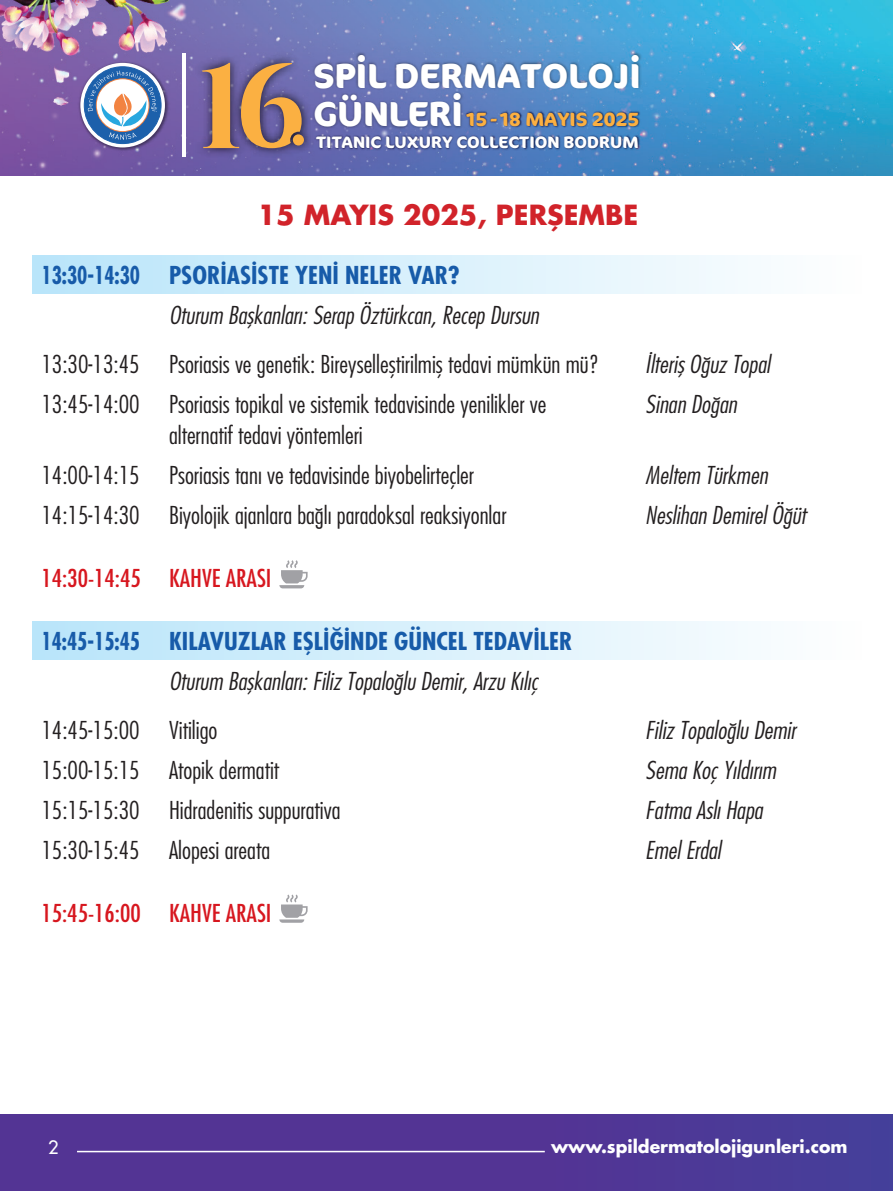
<style>
.page{position:relative;width:893px;height:1191px;background:#fff}
.page>*{position:absolute;margin:0;border:0;box-sizing:border-box;transform-origin:0 0}
.t1{font:700 34.8px/38.4px "Cocon";color:#fff}
.t2{font:27px "Futura Bold Tr";color:#d1232a}
.t3{font:24px/39.9px "Futura Cond Light Tr";color:#231f20;scale:1.05 1}
.t4{font:24px "Futura Cond Light Ita Tr";color:#231f20;scale:1.05 1}
.t5{font:24px "Futura Cond Bold Tr";color:#175ba9;scale:.87 1}
.t6{font:24px "Futura Cond Nr Tr";color:#d7171f;scale:1.05 1}
.t7{font:700 19.2px "Cocon";color:#fbb042}
.t8{font:18px "Futura Normal Tr";color:#fff}
.t9{font:17.4px "Futura Bold Tr";color:#fff}
.t10{font:700 16.5px "Cocon";color:#fff}
</style>
<div class="page">
<img style="left:0;top:0;width:893px;height:176px">
<div style="left:0;top:1115px;width:893px;height:76px;background:#533494"></div>
<hr style="left:182px;top:53px;width:3px;height:104px;background:#fff">
<img style="left:78px;top:60px;width:92px;height:93px">
<svg style="left:80px;top:63px;width:85px;height:84px"></svg>
<div style="left:84px;top:67px;width:77px;height:77px;background:#1c60ab;border-radius:50%"></div>
<div style="left:84px;top:66px;width:77px;height:78px;border:1px solid #1c60ab;border-radius:50%"></div>
<svg style="left:88px;top:71px;width:69px;height:69px"></svg>
<img style="left:318px;top:51px;width:328px;height:90px">
<img style="left:189px;top:49px;width:129px;height:113px">
<svg style="left:202px;top:61px;width:100px;height:87px;background:#a37e6f"></svg>
<div style="left:293px;top:134px;width:11px;height:11px;background:#fbb042;border-radius:50%"></div>
<img style="left:314px;top:132px;width:329px;height:24px">
<img style="left:464px;top:107px;width:179px;height:28px">
<hr style="left:77px;top:1150px;width:468px;height:2px;background:#fff">
<div style="left:32px;top:255px;width:829px;height:38px;background:linear-gradient(to right,#b8e4fa,#fefefe)"></div>
<div style="left:32px;top:621px;width:829px;height:38px;background:linear-gradient(to right,#b8e4fa,#fefefe)"></div>
<svg style="left:279px;top:560px;width:29px;height:28px"></svg>
<svg style="left:279px;top:894px;width:29px;height:28px"></svg>
<h1 class="t1" style="left:313px;top:57px;width:329px">SPİL DERMATOLOJİ<br>GÜNLERİ</h1>
<p class="t10" style="left:316px;top:132px;width:324px">TITANIC LUXURY COLLECTION BODRUM</p>
<p class="t7" style="left:466px;top:107px;width:174px">15- 18 MAYIS 2025</p>
<p class="t2" style="left:257px;top:196px;width:382px">15 MAYIS 2025, PERŞEMBE</p>
<p class="t5" style="left:41px;top:260px;width:482px">13:30-14:30 PSORİASİSTE YENİ NELER VAR?</p>
<p class="t4" style="left:169px;top:300px;width:354px">Oturum Başkanları: Serap Öztürkcan, Recep Dursun</p>
<p class="t3" style="left:41px;top:343px;width:533px">13:30-13:45 Psoriasis ve genetik: Bireyselleştirilmiş tedavi mümkün mü?</p>
<p class="t4" style="left:645px;top:349px;width:120px">İlteriş Oğuz Topal</p>
<p class="t3" style="left:41px;top:383px;width:483px">13:45-14:00 Psoriasis topikal ve sistemik tedavisinde yenilikler ve</p>
<p class="t4" style="left:645px;top:389px;width:89px">Sinan Doğan</p>
<p class="t3" style="left:41px;top:415px;width:414px;text-indent:128px">alternatif tedavi yöntemleri<br>14:00-14:15 Psoriasis tanı ve tedavisinde biyobelirteçler</p>
<p class="t4" style="left:645px;top:460px;width:118px">Meltem Türkmen</p>
<p class="t3" style="left:41px;top:495px;width:444px">14:15-14:30 Biyolojik ajanlara bağlı paradoksal reaksiyonlar</p>
<p class="t4" style="left:645px;top:500px;width:154px">Neslihan Demirel Öğüt</p>
<p class="t6" style="left:41px;top:563px;width:221px">14:30-14:45 KAHVE ARASI</p>
<p class="t5" style="left:41px;top:626px;width:612px">14:45-15:45 KILAVUZLAR EŞLİĞİNDE GÜNCEL TEDAVİLER</p>
<p class="t4" style="left:169px;top:666px;width:353px">Oturum Başkanları: Filiz Topaloğlu Demir, Arzu Kılıç</p>
<p class="t3" style="left:41px;top:709px;width:169px">14:45-15:00 Vitiligo</p>
<p class="t4" style="left:645px;top:715px;width:145px">Filiz Topaloğlu Demir</p>
<p class="t3" style="left:41px;top:749px;width:228px">15:00-15:15 Atopik dermatit</p>
<p class="t4" style="left:645px;top:755px;width:126px">Sema Koç Yıldırım</p>
<p class="t3" style="left:41px;top:789px;width:286px">15:15-15:30 Hidradenitis suppurativa</p>
<p class="t4" style="left:645px;top:795px;width:113px">Fatma Aslı Hapa</p>
<p class="t3" style="left:41px;top:829px;width:219px">15:30-15:45 Alopesi areata</p>
<p class="t4" style="left:645px;top:835px;width:73px">Emel Erdal</p>
<p class="t6" style="left:41px;top:898px;width:221px">15:45-16:00 KAHVE ARASI</p>
<p class="t8" style="left:48px;top:1135px;width:12px">2</p>
<p class="t9" style="left:551px;top:1133px;width:298px">www.spildermatolojigunleri.com</p>
</div>
